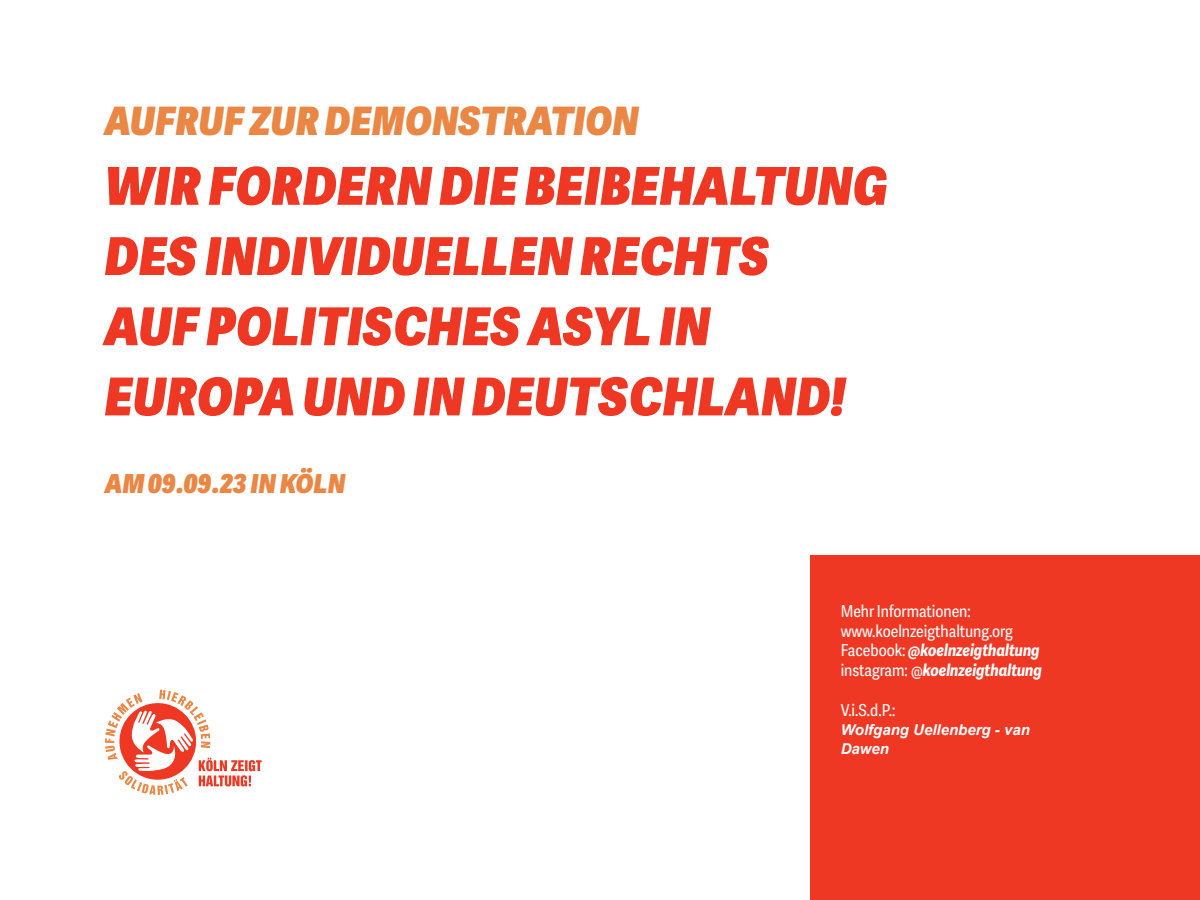
<style>
.page{position:relative;width:1200px;height:900px;background:#fff}
.page>*{position:absolute;margin:0;border:0;box-sizing:border-box;transform-origin:0 0}
.t1{font:italic 800 52.2px/70.2px "Adelle Sans Cnd";letter-spacing:.01em;color:#ef3824}
.t2{font:italic 800 39.15px "Adelle Sans Cnd";letter-spacing:.01em;color:#ea8744}
.t3{font:italic 800 26.1px "Adelle Sans Cnd";letter-spacing:.005em;color:#ea8744}
.t4{font:16.5px/19.8px "Adelle Sans Cnd";color:#fff}
.t5{font:italic 700 15px/18.8px "Arial";color:#fff}
.s1{font-weight:700;font-style:italic}
</style>
<div class="page">
<div style="left:810px;top:555px;width:390px;height:345px;background:#ef3824"></div>
<svg style="left:105px;top:690px;width:157px;height:105px"></svg>
<h2 class="t2" style="left:105px;top:95px;width:535px">AUFRUF ZUR DEMONSTRATION</h2>
<h1 class="t1" style="left:105px;top:151px;width:785px">WIR FORDERN DIE BEIBEHALTUNG<br>DES INDIVIDUELLEN RECHTS<br>AUF POLITISCHES ASYL IN<br>EUROPA UND IN DEUTSCHLAND!</h1>
<h3 class="t3" style="left:105px;top:467px;width:242px">AM 09.09.23 IN KÖLN</h3>
<p class="t4" style="left:841px;top:602px;width:203px">Mehr Informationen: www.koelnzeigthaltung.org<br>Facebook: <span class="s1">@koelnzeigthaltung </span>instagram: @<span class="s1">koelnzeigthaltung</span></p>
<p class="t4" style="left:841px;top:701px;width:56px">V.i.S.d.P.:</p>
<p class="t5" style="left:841px;top:721px;width:191px">Wolfgang Uellenberg - van<br>Dawen</p>
</div>
